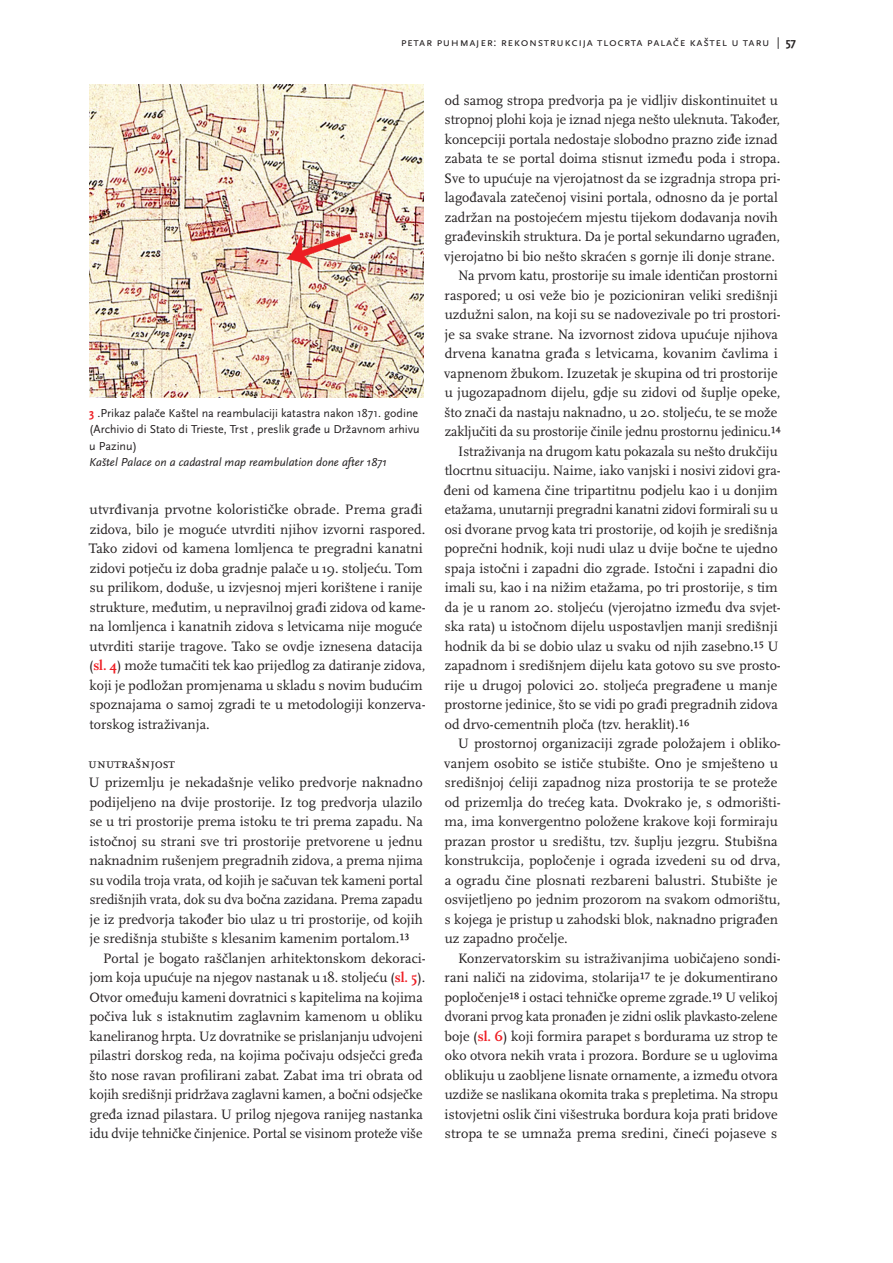
<style>
.page{position:relative;width:893px;height:1263px;background:#fff}
.page>*{position:absolute;margin:0;border:0;box-sizing:border-box;transform-origin:0 0}
.t1{font:14.25px/19.5px "Scala Pro";color:#231f20}
.t2{font:12px/16.5px "Scala Sans Pro";color:#231f20}
.t3{font:12px "Scala Sans Pro";letter-spacing:.05em;color:#231f20}
.t4{font:italic 12px "Scala Sans Pro";color:#231f20}
.s1{font-weight:700}
.s2{font-weight:700;color:#ee1d23}
</style>
<div class="page">
<img style="left:89px;top:85px;width:334px;height:312px">
<p class="t3" style="left:401px;top:35px;width:397px">Petar Pu hmajer: Rekonstru kcija tlocrta palače Kaštel u Taru | <span class="s1">57</span></p>
<p class="t2" style="left:89px;top:404px;width:332px"><span class="s2">3</span> .Prikaz palače Kaštel na reambulaciji katastra nakon 1871. godine (Archivio di Stato di Trieste, Trst , preslik građe u Državnom arhivu u Pazinu)</p>
<p class="t4" style="left:89px;top:455px;width:299px">Kaštel Palace on a cadastral map reambulation done after 1871</p>
<p class="t1" style="left:89px;top:500px;width:338px">utvrđivanja prvotne kolorističke obrade. Prema građi zidova, bilo je moguće utvrditi njihov izvorni raspored.<br>Tako zidovi od kamena lomljenca te pregradni kanatni zidovi potječu iz doba gradnje palače u 19. stoljeću. Tom su prilikom, doduše, u izvjesnoj mjeri korištene i ranije strukture, međutim, u nepravilnoj građi zidova od kame&shy;na lomljenca i kanatnih zidova s letvicama nije moguće utvrditi starije tragove. Tako se ovdje iznesena datacija (<span class="s2">sl. 4</span>) može tumačiti tek kao prijedlog za datiranje zidova, koji je podložan promjenama u skladu s novim budućim spoznajama o samoj zgradi te u metodologiji konzerva&shy;torskog istraživanja.</p>
<p class="t1" style="left:88px;top:753px;width:88px">Unutrašnjost</p>
<p class="t1" style="left:89px;top:773px;width:336px">U prizemlju je nekadašnje veliko predvorje naknadno</p>
<p class="t1" style="left:89px;top:792px;width:334px">podijeljeno na dvije prostorije. Iz tog predvorja ulazilo</p>
<p class="t1" style="left:90px;top:812px;width:334px">se u tri prostorije prema istoku te tri prema zapadu. Na</p>
<p class="t1" style="left:90px;top:831px;width:335px">istočnoj su strani sve tri prostorije pretvorene u jednu</p>
<p class="t1" style="left:90px;top:851px;width:335px">naknadnim rušenjem pregradnih zidova, a prema njima</p>
<p class="t1" style="left:90px;top:870px;width:334px">su vodila troja vrata, od kojih je sačuvan tek kameni portal</p>
<p class="t1" style="left:90px;top:890px;width:334px">središnjih vrata, dok su dva bočna zazidana. Prema zapadu</p>
<p class="t1" style="left:89px;top:909px;width:335px">je iz predvorja također bio ulaz u tri prostorije, od kojih</p>
<p class="t1" style="left:89px;top:929px;width:322px">je središnja stubište s klesanim kamenim portalom.13</p>
<p class="t1" style="left:103px;top:948px;width:324px">Portal je bogato raščlanjen arhitektonskom dekoraci-</p>
<p class="t1" style="left:89px;top:968px;width:337px">jom koja upućuje na njegov nastanak u 18. stoljeću (<span class="s2">sl. 5</span>).</p>
<p class="t1" style="left:89px;top:987px;width:335px">Otvor omeđuju kameni dovratnici s kapitelima na kojima</p>
<p class="t1" style="left:89px;top:1007px;width:335px">počiva luk s istaknutim zaglavnim kamenom u obliku</p>
<p class="t1" style="left:90px;top:1026px;width:335px">kaneliranog hrpta. Uz dovratnike se prislanjanju udvojeni</p>
<p class="t1" style="left:89px;top:1046px;width:335px">pilastri dorskog reda, na kojima počivaju odsječci gređa</p>
<p class="t1" style="left:89px;top:1065px;width:335px">što nose ravan profilirani zabat. Zabat ima tri obrata od</p>
<p class="t1" style="left:90px;top:1085px;width:335px">kojih središnji pridržava zaglavni kamen, a bočni odsječke</p>
<p class="t1" style="left:90px;top:1104px;width:335px">gređa iznad pilastara. U prilog njegova ranijeg nastanka</p>
<p class="t1" style="left:90px;top:1124px;width:334px">idu dvije tehničke činjenice. Portal se visinom proteže više</p>
<p class="t1" style="left:445px;top:90px;width:334px">od samog stropa predvorja pa je vidljiv diskontinuitet u</p>
<p class="t1" style="left:445px;top:110px;width:337px">stropnoj plohi koja je iznad njega nešto uleknuta. Također,</p>
<p class="t1" style="left:445px;top:129px;width:335px">koncepciji portala nedostaje slobodno prazno ziđe iznad</p>
<p class="t1" style="left:445px;top:149px;width:337px">zabata te se portal doima stisnut između poda i stropa.</p>
<p class="t1" style="left:444px;top:168px;width:338px">Sve to upućuje na vjerojatnost da se izgradnja stropa pri-</p>
<p class="t1" style="left:445px;top:188px;width:335px">lagođavala zatečenoj visini portala, odnosno da je portal</p>
<p class="t1" style="left:445px;top:207px;width:335px">zadržan na postojećem mjestu tijekom dodavanja novih</p>
<p class="t1" style="left:445px;top:227px;width:337px">građevinskih struktura. Da je portal sekundarno ugrađen,</p>
<p class="t1" style="left:444px;top:246px;width:332px">vjerojatno bi bio nešto skraćen s gornje ili donje strane.</p>
<p class="t1" style="left:458px;top:266px;width:321px">Na prvom katu, prostorije su imale identičan prostorni</p>
<p class="t1" style="left:445px;top:285px;width:335px">raspored; u osi veže bio je pozicioniran veliki središnji</p>
<p class="t1" style="left:445px;top:305px;width:338px">uzdužni salon, na koji su se nadovezivale po tri prostori-</p>
<p class="t1" style="left:445px;top:324px;width:335px">je sa svake strane. Na izvornost zidova upućuje njihova</p>
<p class="t1" style="left:445px;top:344px;width:335px">drvena kanatna građa s letvicama, kovanim čavlima i</p>
<p class="t1" style="left:444px;top:363px;width:335px">vapnenom žbukom. Izuzetak je skupina od tri prostorije</p>
<p class="t1" style="left:445px;top:383px;width:337px">u jugozapadnom dijelu, gdje su zidovi od šuplje opeke,</p>
<p class="t1" style="left:444px;top:402px;width:335px">što znači da nastaju naknadno, u 20. stoljeću, te se može</p>
<p class="t1" style="left:445px;top:422px;width:338px">zaključiti da su prostorije činile jednu prostornu jedinicu.14</p>
<p class="t1" style="left:458px;top:441px;width:321px">Istraživanja na drugom katu pokazala su nešto drukčiju</p>
<p class="t1" style="left:445px;top:461px;width:338px">tlocrtnu situaciju. Naime, iako vanjski i nosivi zidovi gra-</p>
<p class="t1" style="left:444px;top:480px;width:336px">đeni od kamena čine tripartitnu podjelu kao i u donjim</p>
<p class="t1" style="left:445px;top:500px;width:335px">etažama, unutarnji pregradni kanatni zidovi formirali su u</p>
<p class="t1" style="left:445px;top:519px;width:335px">osi dvorane prvog kata tri prostorije, od kojih je središnja</p>
<p class="t1" style="left:445px;top:539px;width:335px">poprečni hodnik, koji nudi ulaz u dvije bočne te ujedno</p>
<p class="t1" style="left:445px;top:558px;width:334px">spaja istočni i zapadni dio zgrade. Istočni i zapadni dio</p>
<p class="t1" style="left:445px;top:578px;width:335px">imali su, kao i na nižim etažama, po tri prostorije, s tim</p>
<p class="t1" style="left:445px;top:597px;width:337px">da je u ranom 20. stoljeću (vjerojatno između dva svjet-</p>
<p class="t1" style="left:445px;top:617px;width:334px">ska rata) u istočnom dijelu uspostavljen manji središnji</p>
<p class="t1" style="left:445px;top:636px;width:335px">hodnik da bi se dobio ulaz u svaku od njih zasebno.15 U</p>
<p class="t1" style="left:445px;top:656px;width:337px">zapadnom i središnjem dijelu kata gotovo su sve prosto-</p>
<p class="t1" style="left:445px;top:675px;width:334px">rije u drugoj polovici 20. stoljeća pregrađene u manje</p>
<p class="t1" style="left:445px;top:695px;width:335px">prostorne jedinice, što se vidi po građi pregradnih zidova</p>
<p class="t1" style="left:445px;top:714px;width:246px">od drvo-cementnih ploča (tzv. heraklit).16</p>
<p class="t1" style="left:458px;top:734px;width:324px">U prostornoj organizaciji zgrade položajem i obliko-</p>
<p class="t1" style="left:444px;top:753px;width:335px">vanjem osobito se ističe stubište. Ono je smješteno u</p>
<p class="t1" style="left:445px;top:773px;width:334px">središnjoj ćeliji zapadnog niza prostorija te se proteže</p>
<p class="t1" style="left:445px;top:792px;width:337px">od prizemlja do trećeg kata. Dvokrako je, s odmorišti-</p>
<p class="t1" style="left:445px;top:812px;width:335px">ma, ima konvergentno položene krakove koji formiraju</p>
<p class="t1" style="left:445px;top:831px;width:335px">prazan prostor u središtu, tzv. šuplju jezgru. Stubišna</p>
<p class="t1" style="left:445px;top:851px;width:337px">konstrukcija, popločenje i ograda izvedeni su od drva,</p>
<p class="t1" style="left:445px;top:870px;width:334px">a ogradu čine plosnati rezbareni balustri. Stubište je</p>
<p class="t1" style="left:445px;top:890px;width:337px">osvijetljeno po jednim prozorom na svakom odmorištu,</p>
<p class="t1" style="left:445px;top:909px;width:335px">s kojega je pristup u zahodski blok, naknadno prigrađen</p>
<p class="t1" style="left:445px;top:929px;width:125px">uz zapadno pročelje.</p>
<p class="t1" style="left:458px;top:948px;width:324px">Konzervatorskim su istraživanjima uobičajeno sondi-</p>
<p class="t1" style="left:445px;top:968px;width:334px">rani naliči na zidovima, stolarija17 te je dokumentirano</p>
<p class="t1" style="left:445px;top:987px;width:335px">popločenje18 i ostaci tehničke opreme zgrade.19 U velikoj</p>
<p class="t1" style="left:445px;top:1007px;width:334px">dvorani prvog kata pronađen je zidni oslik plavkasto-zelene</p>
<p class="t1" style="left:445px;top:1026px;width:335px">boje (<span class="s2">sl. 6</span>) koji formira parapet s bordurama uz strop te</p>
<p class="t1" style="left:445px;top:1046px;width:335px">oko otvora nekih vrata i prozora. Bordure se u uglovima</p>
<p class="t1" style="left:445px;top:1065px;width:335px">oblikuju u zaobljene lisnate ornamente, a između otvora</p>
<p class="t1" style="left:445px;top:1085px;width:335px">uzdiže se naslikana okomita traka s prepletima. Na stropu</p>
<p class="t1" style="left:445px;top:1104px;width:334px">istovjetni oslik čini višestruka bordura koja prati bridove</p>
<p class="t1" style="left:445px;top:1124px;width:334px">stropa te se umnaža prema sredini, čineći pojaseve s</p>
</div>
